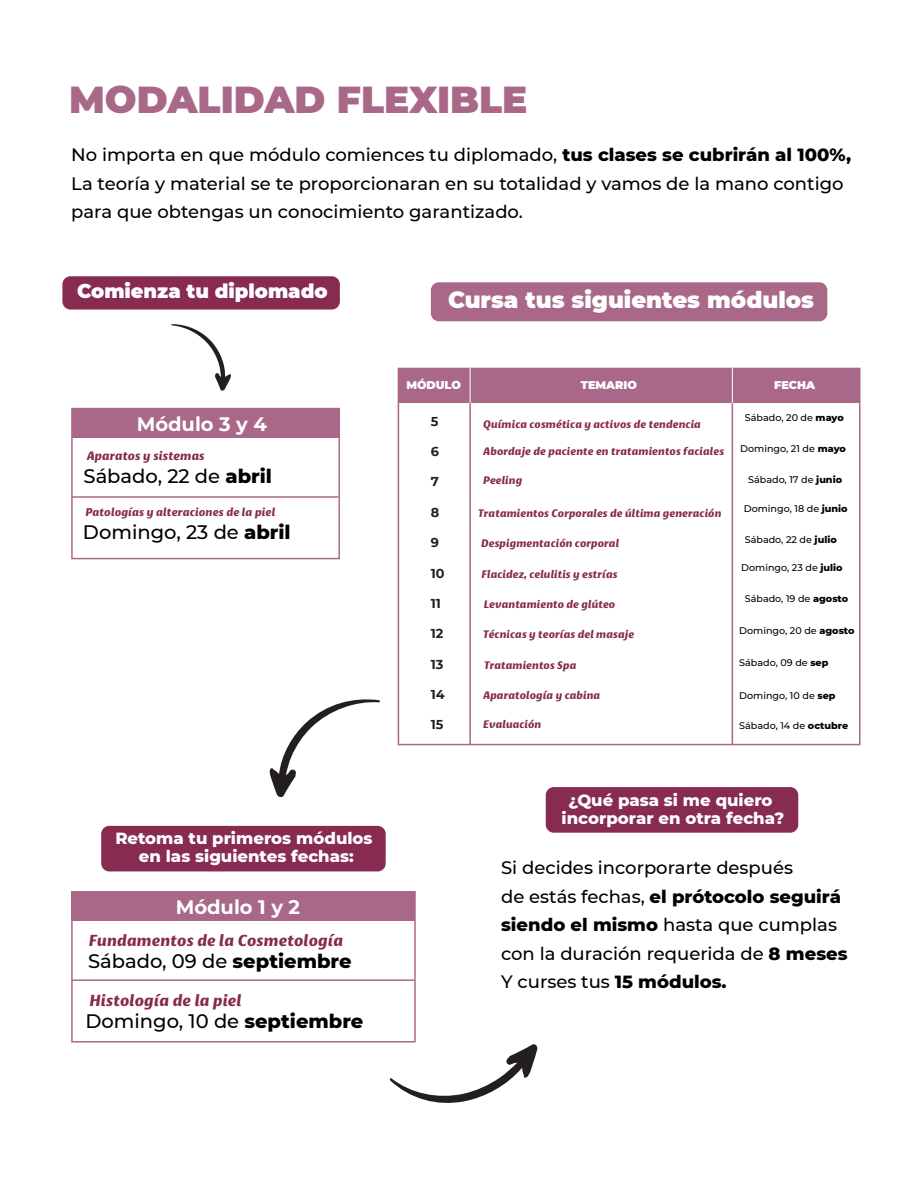
<style>
.page{position:relative;width:918px;height:1188px;background:#fff}
.page>*{position:absolute;margin:0;border:0;box-sizing:border-box;transform-origin:0 0}
.t1{font:900 37.5px "Montserrat";color:#aa6889}
.t2{font:900 22.8px "Montserrat";color:#fff}
.t3{font:500 19.5px "Montserrat";color:#000}
.t4{font:900 19.5px "Montserrat";color:#fff}
.t5{font:700 19.5px "Montserrat";color:#fff}
.t6{font:500 18px/28.5px "Montserrat";color:#000}
.t7{font:800 16.5px/18px "Montserrat";color:#fff;text-align:center}
.t8{font:italic 900 16.5px "Basel Neue";color:#882b51}
.t9{font:700 12.9px "Montserrat";color:#231f20}
.t10{font:italic 900 12.6px "Basel Neue";color:#882b51}
.t11{font:italic 900 11.7px "Basel Neue";color:#882b51}
.t12{font:italic 900 11.25px "Basel Neue";color:#882b51}
.t13{font:900 11.25px "Montserrat";color:#fff}
.t14{font:500 9.6px "Montserrat";color:#000}
.s1{font-weight:800}
</style>
<div class="page">
<div style="left:431px;top:282px;width:396px;height:39px;background:#aa6889;border-radius:8px"></div>
<div style="left:62px;top:276px;width:278px;height:34px;background:#882b51;border-radius:8px"></div>
<div style="left:71px;top:408px;width:269px;height:151px;border:2px solid #aa6889"></div>
<div style="left:398px;top:368px;width:462px;height:35px;background:#aa6889"></div>
<div style="left:72px;top:409px;width:267px;height:29px;background:#aa6889"></div>
<hr style="left:72px;top:496px;width:267px;height:2px;background:#aa6889">
<svg style="left:171px;top:324px;width:60px;height:67px"></svg>
<hr style="left:732px;top:400px;width:1px;height:345px;background:#aa6889">
<hr style="left:469px;top:400px;width:2px;height:345px;background:#aa6889">
<hr style="left:732px;top:368px;width:1px;height:35px;background:#fff">
<hr style="left:470px;top:368px;width:1px;height:35px;background:#fff">
<div style="left:71px;top:891px;width:345px;height:151px;border:2px solid #aa6889"></div>
<div style="left:72px;top:892px;width:343px;height:29px;background:#aa6889"></div>
<hr style="left:72px;top:979px;width:342px;height:2px;background:#aa6889">
<svg style="left:269px;top:699px;width:111px;height:99px"></svg>
<div style="left:101px;top:826px;width:285px;height:45px;background:#882b51;border-radius:8px"></div>
<svg style="left:389px;top:1044px;width:149px;height:59px"></svg>
<div style="left:546px;top:787px;width:252px;height:46px;background:#882b51;border-radius:8px"></div>
<h1 class="t1" style="left:69px;top:72px;width:460px">MODALIDAD FLEXIBLE</h1>
<p class="t6" style="left:71px;top:140px;width:781px">No importa en que módulo comiences tu diplomado, <span class="s1">tus clases se cubrirán al 100%,<br></span>La teoría y material se te proporcionaran en su totalidad y vamos de la mano contigo para que obtengas un conocimiento garantizado.</p>
<p class="t4" style="left:77px;top:276px;width:252px">Comienza tu diplomado</p>
<p class="t5" style="left:137px;top:410px;width:132px">Módulo 3 y 4</p>
<p class="t10" style="left:87px;top:448px;width:120px">Aparatos y sistemas</p>
<p class="t3" style="left:84px;top:462px;width:190px">Sábado, 22 de <span class="s1">abril</span></p>
<p class="t11" style="left:85px;top:505px;width:192px">Patologías y alteraciones de la piel</p>
<p class="t3" style="left:83px;top:518px;width:209px">Domingo, 23 de <span class="s1">abril</span></p>
<p class="t7" style="left:115px;top:829px;width:259px">Retoma tu primeros módulos en las siguientes fechas:</p>
<p class="t5" style="left:176px;top:893px;width:126px">Módulo 1 y 2</p>
<p class="t8" style="left:89px;top:931px;width:256px">Fundamentos de la Cosmetología</p>
<p class="t3" style="left:88px;top:948px;width:265px">Sábado, 09 de <span class="s1">septiembre</span></p>
<p class="t8" style="left:89px;top:991px;width:154px">Histología de la piel</p>
<p class="t3" style="left:85px;top:1008px;width:280px">Domingo, 10 de <span class="s1">septiembre</span></p>
<p class="t2" style="left:448px;top:283px;width:368px">Cursa tus siguientes módulos</p>
<p class="t13" style="left:406px;top:377px;width:56px">MÓDULO</p>
<p class="t13" style="left:581px;top:377px;width:58px">TEMARIO</p>
<p class="t13" style="left:774px;top:377px;width:43px">FECHA</p>
<p class="t9" style="left:431px;top:412px;width:9px">5</p>
<p class="t9" style="left:431px;top:442px;width:10px">6</p>
<p class="t9" style="left:431px;top:472px;width:9px">7</p>
<p class="t9" style="left:431px;top:503px;width:10px">8</p>
<p class="t9" style="left:431px;top:533px;width:10px">9</p>
<p class="t9" style="left:431px;top:564px;width:15px">10</p>
<p class="t9" style="left:431px;top:594px;width:12px">11</p>
<p class="t9" style="left:431px;top:624px;width:14px">12</p>
<p class="t9" style="left:431px;top:655px;width:14px">13</p>
<p class="t9" style="left:431px;top:685px;width:15px">14</p>
<p class="t9" style="left:431px;top:716px;width:14px">15</p>
<p class="t12" style="left:483px;top:418px;width:219px">Química cosmética y activos de tendencia</p>
<p class="t12" style="left:483px;top:444px;width:243px">Abordaje de paciente en tratamientos faciales</p>
<p class="t12" style="left:483px;top:474px;width:41px">Peeling</p>
<p class="t12" style="left:478px;top:506px;width:245px">Tratamientos Corporales de última generación</p>
<p class="t14" style="left:745px;top:411px;width:100px">Sábado, 20 de <span class="s1">mayo</span></p>
<p class="t14" style="left:740px;top:442px;width:107px">Domingo, 21 de <span class="s1">mayo</span></p>
<p class="t14" style="left:748px;top:472px;width:95px">Sábado, 17 de <span class="s1">junio</span></p>
<p class="t14" style="left:744px;top:502px;width:105px">Domingo, 18 de <span class="s1">junio</span></p>
<p class="t12" style="left:481px;top:537px;width:140px">Despigmentación corporal</p>
<p class="t14" style="left:745px;top:533px;width:93px">Sábado, 22 de <span class="s1">julio</span></p>
<p class="t12" style="left:482px;top:567px;width:138px">Flacidez, celulitis y estrías</p>
<p class="t14" style="left:741px;top:561px;width:103px">Domingo, 23 de <span class="s1">julio</span></p>
<p class="t12" style="left:484px;top:597px;width:133px">Levantamiento de glúteo</p>
<p class="t14" style="left:745px;top:592px;width:105px">Sábado, 19 de <span class="s1">agosto</span></p>
<p class="t12" style="left:483px;top:628px;width:153px">Técnicas y teorías del masaje</p>
<p class="t14" style="left:739px;top:624px;width:117px">Domingo, 20 de <span class="s1">agosto</span></p>
<p class="t12" style="left:484px;top:658px;width:94px">Tratamientos Spa</p>
<p class="t14" style="left:739px;top:656px;width:91px">Sábado, 09 de <span class="s1">sep</span></p>
<p class="t12" style="left:483px;top:689px;width:119px">Aparatología y cabina</p>
<p class="t14" style="left:739px;top:689px;width:98px">Domingo, 10 de <span class="s1">sep</span></p>
<p class="t12" style="left:483px;top:717px;width:60px">Evaluación</p>
<p class="t14" style="left:739px;top:719px;width:110px">Sábado, 14 de <span class="s1">octubre</span></p>
<p class="t7" style="left:562px;top:790px;width:224px">¿Qué pasa si me quiero incorporar en otra fecha?</p>
<p class="t6" style="left:501px;top:853px;width:348px">Si decides incorporarte después<br>de estás fechas, <span class="s1">el prótocolo seguirá siendo el mismo</span> hasta que cumplas con la duración requerida de <span class="s1">8 meses<br></span>Y curses tus <span class="s1">15 módulos.</span></p>
</div>
